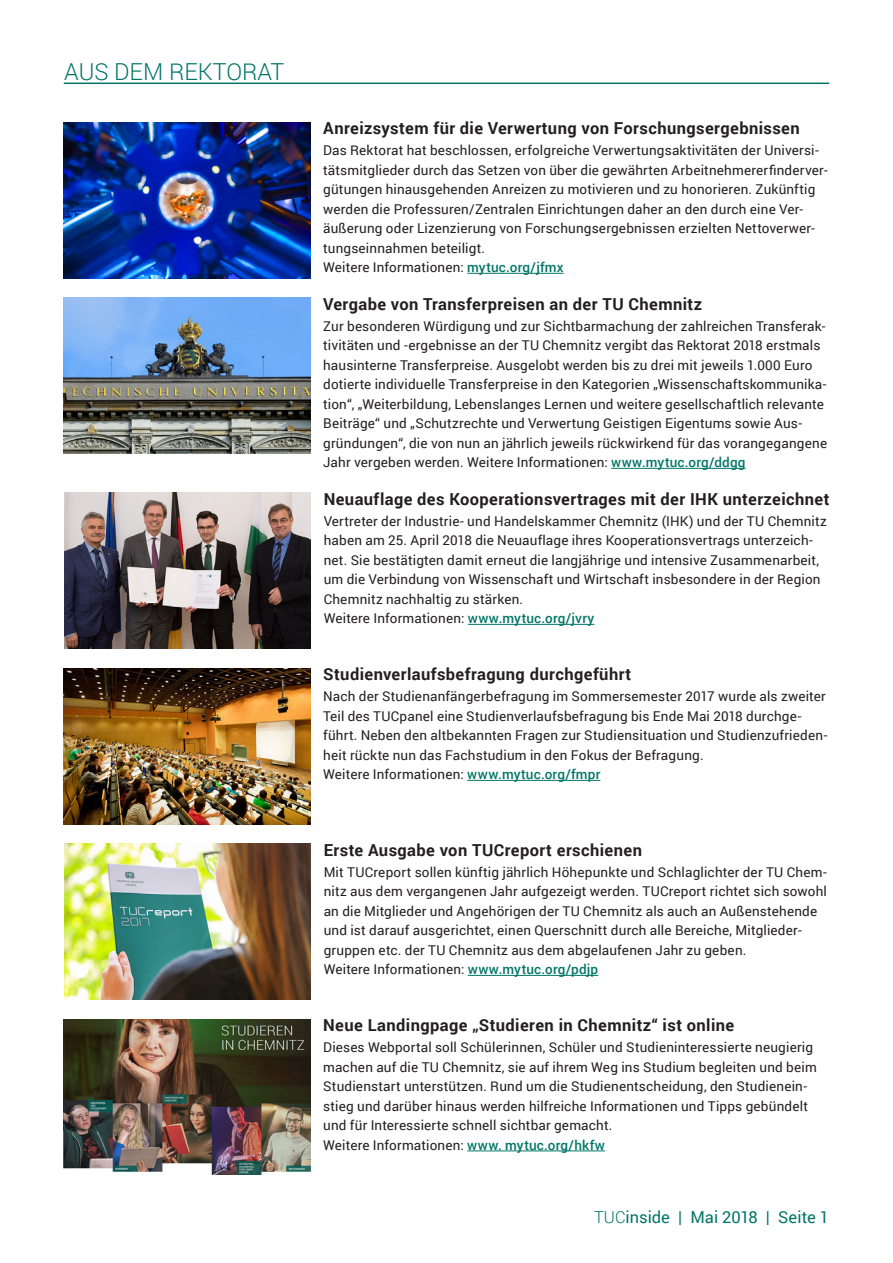
<style>
.page{position:relative;width:893px;height:1263px;background:#fff}
.page>*{position:absolute;margin:0;border:0;box-sizing:border-box;transform-origin:0 0}
.H2_Kapitel{font:300 23.4px "Roboto";color:#007567}
.H3_Überschrift{font:700 16.5px "Roboto";letter-spacing:.025em;color:#231f20}
.t1{font:16.5px "Roboto";color:#007567}
.Fließtext{font:13.5px/19.5px "Roboto";letter-spacing:.015em;color:#231f20}
.s1{font-weight:500;color:#007567}
.s2{font-weight:300}
</style>
<div class="page">
<hr style="left:64px;top:83px;width:765px;height:1px;background:#007567">
<hr style="left:467px;top:273px;width:97px;height:1px;background:#007567">
<hr style="left:611px;top:468px;width:135px;height:1px;background:#007567">
<hr style="left:468px;top:624px;width:126px;height:1px;background:#007567">
<img style="left:64px;top:122px;width:246px;height:156px">
<img style="left:64px;top:298px;width:246px;height:156px">
<img style="left:64px;top:493px;width:247px;height:156px">
<hr style="left:467px;top:780px;width:133px;height:1px;background:#007567">
<img style="left:64px;top:668px;width:246px;height:156px">
<hr style="left:468px;top:975px;width:130px;height:1px;background:#007567">
<img style="left:64px;top:844px;width:247px;height:156px">
<hr style="left:467px;top:1150px;width:138px;height:1px;background:#007567">
<img style="left:64px;top:1020px;width:246px;height:154px">
<p class="H2_Kapitel" style="left:64px;top:55px;width:222px">AUS DEM REKTORAT</p>
<p class="H3_Überschrift" style="left:323px;top:117px;width:478px">Anreizsystem für die Verwertung von Forschungsergebnissen</p>
<p class="Fließtext" style="left:323px;top:140px;width:506px">Das Rektorat hat beschlossen, erfolgreiche Verwertungsaktivitäten der Universi&shy;tätsmitglieder durch das Setzen von über die gewährten Arbeitnehmererfinderver&shy;gütungen hinausgehenden Anreizen zu motivieren und zu honorieren. Zukünftig werden die Professuren/Zentralen Einrichtungen daher an den durch eine Ver&shy;äußerung oder Lizenzierung von Forschungsergebnissen erzielten Nettoverwer&shy;tungseinnahmen beteiligt.</p>
<p class="Fließtext" style="left:323px;top:257px;width:242px">Weitere Informationen: <span class="s1">mytuc.org/jfmx</span></p>
<p class="H3_Überschrift" style="left:323px;top:292px;width:381px">Vergabe von Transferpreisen an der TU Chemnitz</p>
<p class="Fließtext" style="left:323px;top:316px;width:505px">Zur besonderen Würdigung und zur Sichtbarmachung der zahlreichen Transferak&shy;tivitäten und -ergebnisse an der TU Chemnitz vergibt das Rektorat 2018 erstmals hausinterne Transferpreise. Ausgelobt werden bis zu drei mit jeweils 1.000 Euro dotierte individuelle Transferpreise in den Kategorien „Wissenschaftskommunika&shy;tion“, „Weiterbildung, Lebenslanges Lernen und weitere gesellschaftlich relevante Beiträge“ und „Schutzrechte und Verwertung Geistigen Eigentums sowie Aus&shy;gründungen“, die von nun an jährlich jeweils rückwirkend für das vorangegangene Jahr vergeben werden. Weitere Informationen: <span class="s1">www.mytuc.org/ddgg</span></p>
<p class="H3_Überschrift" style="left:324px;top:487px;width:507px">Neuauflage des Kooperationsvertrages mit der IHK unterzeichnet</p>
<p class="Fließtext" style="left:324px;top:511px;width:505px">Vertreter der Industrie- und Handelskammer Chemnitz (IHK) und der TU Chemnitz haben am 25. April 2018 die Neuauflage ihres Kooperationsvertrags unterzeich&shy;net. Sie bestätigten damit erneut die langjährige und intensive Zusammenarbeit, um die Verbindung von Wissenschaft und Wirtschaft insbesondere in der Region Chemnitz nachhaltig zu stärken.</p>
<p class="Fließtext" style="left:324px;top:608px;width:272px">Weitere Informationen: <span class="s1">www.mytuc.org/jvry</span></p>
<p class="H3_Überschrift" style="left:323px;top:663px;width:310px">Studienverlaufsbefragung durchgeführt</p>
<p class="Fließtext" style="left:323px;top:686px;width:506px">Nach der Studienanfängerbefragung im Sommersemester 2017 wurde als zweiter Teil des TUCpanel eine Studienverlaufsbefragung bis Ende Mai 2018 durchge&shy;führt. Neben den altbekannten Fragen zur Studiensituation und Studienzufrieden&shy;heit rückte nun das Fachstudium in den Fokus der Befragung.<br>Weitere Informationen: <span class="s1">www.mytuc.org/fmpr</span></p>
<p class="H3_Überschrift" style="left:324px;top:838px;width:320px">Erste Ausgabe von TUCreport erschienen</p>
<p class="Fließtext" style="left:324px;top:862px;width:505px">Mit TUCreport sollen künftig jährlich Höhepunkte und Schlaglichter der TU Chem&shy;nitz aus dem vergangenen Jahr aufgezeigt werden. TUCreport richtet sich sowohl an die Mitglieder und Angehörigen der TU Chemnitz als auch an Außenstehende und ist darauf ausgerichtet, einen Querschnitt durch alle Bereiche, Mitglieder&shy;gruppen etc. der TU Chemnitz aus dem abgelaufenen Jahr zu geben.</p>
<p class="Fließtext" style="left:324px;top:959px;width:276px">Weitere Informationen: <span class="s1">www.mytuc.org/pdjp</span></p>
<p class="H3_Überschrift" style="left:323px;top:1014px;width:412px">Neue Landingpage „Studieren in Chemnitz“ ist online</p>
<p class="Fließtext" style="left:323px;top:1037px;width:495px">Dieses Webportal soll Schülerinnen, Schüler und Studieninteressierte neugierig machen auf die TU Chemnitz, sie auf ihrem Weg ins Studium begleiten und beim Studienstart unterstützen. Rund um die Studienentscheidung, den Studienein&shy;stieg und darüber hinaus werden hilfreiche Informationen und Tipps gebündelt und für Interessierte schnell sichtbar gemacht.</p>
<p class="Fließtext" style="left:323px;top:1135px;width:283px">Weitere Informationen: <span class="s1">www. mytuc.org/hkfw</span></p>
<p class="t1" style="left:594px;top:1206px;width:236px"><span class="s2">TUC</span>inside | Mai 2018 | Seite 1</p>
</div>
